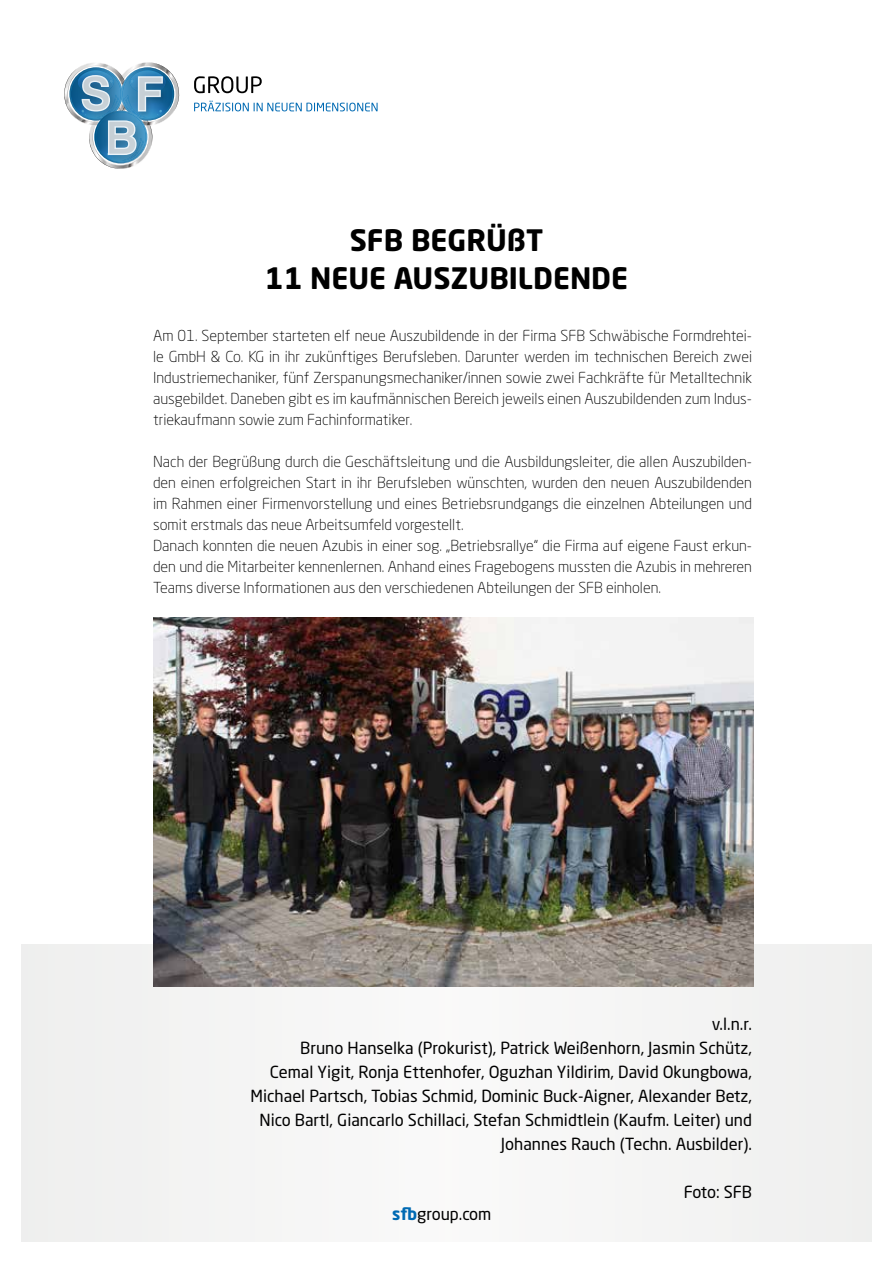
<style>
.page{position:relative;width:893px;height:1263px;background:#fff}
.page>*{position:absolute;margin:0;border:0;box-sizing:border-box;transform-origin:0 0}
.t1{font:700 29.25px/37.5px "Neo Sans Pro";color:#000;text-align:center}
.t2{font:16.5px/24px "Neo Sans Std";color:#000;text-align:right}
.t3{font:300 15px/21px "Neo Sans Std";color:#000;text-align:justify}
.s1{font-family:"Neo Sans Pro";font-weight:700;color:#006ab3}
</style>
<div class="page">
<div style="left:21px;top:944px;width:851px;height:298px;background:#f4f4f3"></div>
<svg style="left:64px;top:62px;width:115px;height:107px"></svg>
<svg style="left:194px;top:76px;width:68px;height:17px"></svg>
<svg style="left:194px;top:101px;width:184px;height:10px"></svg>
<img style="left:153px;top:618px;width:600px;height:368px">
<h1 class="t1" style="left:265px;top:221px;width:365px">SFB BEGRÜßT<br>11 NEUE AUSZUBILDENDE</h1>
<p class="t3" style="left:153px;top:325px;width:600px">Am 01. September starteten elf neue Auszubildende in der Firma SFB Schwäbische Formdrehtei&shy;le GmbH &amp; Co. KG in ihr zukünftiges Berufsleben. Darunter werden im technischen Bereich zwei Industriemechaniker, fünf Zerspanungsmechaniker/innen sowie zwei Fachkräfte für Metalltechnik ausgebildet. Daneben gibt es im kaufmännischen Bereich jeweils einen Auszubildenden zum Indus&shy;triekaufmann sowie zum Fachinformatiker.</p>
<p class="t3" style="left:153px;top:451px;width:601px;text-align:left">Nach der Begrüßung durch die Geschäftsleitung und die Ausbildungsleiter, die allen Auszubilden&shy;den einen erfolgreichen Start in ihr Berufsleben wünschten, wurden den neuen Auszubildenden im Rahmen einer Firmenvorstellung und eines Betriebsrundgangs die einzelnen Abteilungen und somit erstmals das neue Arbeitsumfeld vorgestellt.<br>Danach konnten die neuen Azubis in einer sog. „Betriebsrallye“ die Firma auf eigene Faust erkun&shy;den und die Mitarbeiter kennenlernen. Anhand eines Fragebogens mussten die Azubis in mehreren Teams diverse Informationen aus den verschiedenen Abteilungen der SFB einholen.</p>
<p class="t2" style="left:250px;top:1012px;width:503px">v.l.n.r.<br>Bruno Hanselka (Prokurist), Patrick Weißenhorn, Jasmin Schütz,<br>Cemal Yigit, Ronja Ettenhofer, Oguzhan Yildirim, David Okungbowa, Michael Partsch, Tobias Schmid, Dominic Buck-Aigner, Alexander Betz, Nico Bartl, Giancarlo Schillaci, Stefan Schmidtlein (Kaufm. Leiter) und Johannes Rauch (Techn. Ausbilder).</p>
<p class="t2" style="left:684px;top:1180px;width:70px">Foto: SFB</p>
<p class="t2" style="left:392px;top:1202px;width:101px"><span class="s1">SFB</span>group.com</p>
</div>
